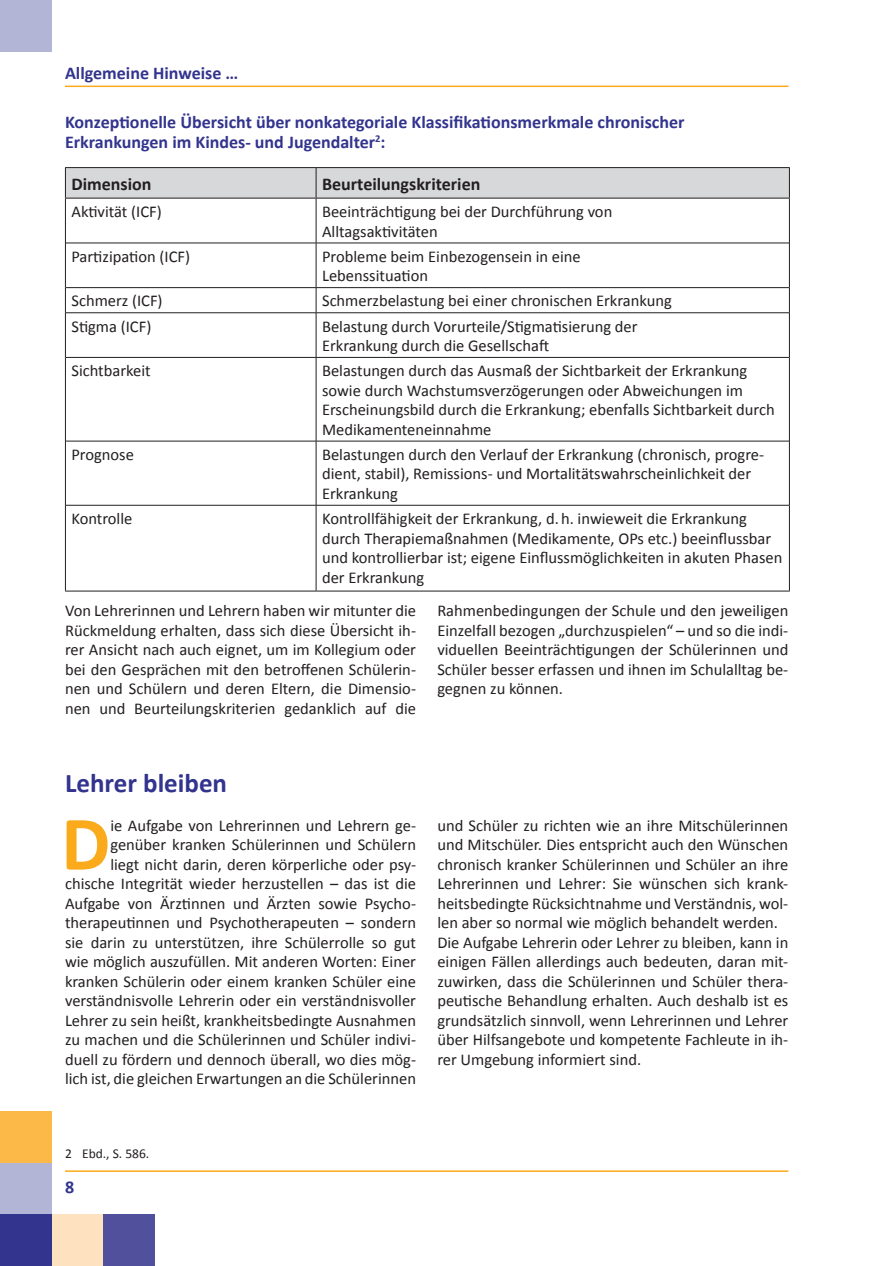
<style>
.page{position:relative;width:896px;height:1266px;background:#fff}
.page>*{position:absolute;margin:0;border:0;box-sizing:border-box;transform-origin:0 0}
.t1{font:700 78px "Calibri";color:#faaa1a}
.t2{font:700 27px "Calibri";color:#32348e}
.t3{font:700 18px/19.5px "Calibri";color:#32348e}
.t4{font:700 18px "Calibri";color:#231f20}
.t5{font:16.5px/19.5px "Calibri";color:#231f20}
.t6{font:13.5px "Calibri";color:#231f20}
</style>
<div class="page">
<hr style="left:65px;top:86px;width:723px;height:1px;background:#faaa1a">
<hr style="left:65px;top:1170px;width:723px;height:1px;background:#faaa1a">
<div style="left:0;top:1213px;width:52px;height:52px;background:#32348e"></div>
<div style="left:0;top:1162px;width:52px;height:51px;background:#b3b5d6"></div>
<div style="left:0;top:1111px;width:52px;height:51px;background:#fcb947"></div>
<div style="left:52px;top:1213px;width:51px;height:52px;background:#fee2bf"></div>
<div style="left:0;top:0;width:52px;height:52px;background:#b3b5d6"></div>
<div style="left:103px;top:1213px;width:51px;height:52px;background:#51509d"></div>
<div style="left:66px;top:168px;width:723px;height:30px;background:#d7d8da"></div>
<hr style="left:66px;top:243px;width:250px;height:1px;background:#231f20">
<hr style="left:316px;top:243px;width:473px;height:1px;background:#231f20">
<hr style="left:66px;top:287px;width:250px;height:1px;background:#231f20">
<hr style="left:316px;top:287px;width:473px;height:1px;background:#231f20">
<hr style="left:66px;top:312px;width:250px;height:1px;background:#231f20">
<hr style="left:316px;top:312px;width:473px;height:1px;background:#231f20">
<hr style="left:66px;top:357px;width:250px;height:1px;background:#231f20">
<hr style="left:316px;top:357px;width:473px;height:1px;background:#231f20">
<hr style="left:66px;top:441px;width:250px;height:1px;background:#231f20">
<hr style="left:316px;top:441px;width:473px;height:1px;background:#231f20">
<hr style="left:65px;top:167px;width:251px;height:1px;background:#231f20">
<hr style="left:65px;top:168px;width:1px;height:30px;background:#231f20">
<hr style="left:316px;top:167px;width:473px;height:1px;background:#231f20">
<hr style="left:789px;top:168px;width:1px;height:30px;background:#231f20">
<hr style="left:65px;top:198px;width:251px;height:1px;background:#231f20">
<hr style="left:316px;top:198px;width:473px;height:1px;background:#231f20">
<hr style="left:316px;top:168px;width:1px;height:30px;background:#231f20">
<hr style="left:65px;top:198px;width:1px;height:45px;background:#231f20">
<hr style="left:789px;top:198px;width:1px;height:45px;background:#231f20">
<hr style="left:65px;top:243px;width:1px;height:44px;background:#231f20">
<hr style="left:789px;top:243px;width:1px;height:44px;background:#231f20">
<svg style="left:65px;top:287px;width:1px;height:26px"></svg>
<svg style="left:789px;top:287px;width:1px;height:26px"></svg>
<hr style="left:65px;top:313px;width:1px;height:44px;background:#231f20">
<hr style="left:789px;top:313px;width:1px;height:44px;background:#231f20">
<hr style="left:65px;top:357px;width:1px;height:84px;background:#231f20">
<hr style="left:789px;top:357px;width:1px;height:84px;background:#231f20">
<hr style="left:65px;top:441px;width:1px;height:64px;background:#231f20">
<hr style="left:789px;top:441px;width:1px;height:64px;background:#231f20">
<hr style="left:65px;top:505px;width:1px;height:85px;background:#231f20">
<hr style="left:789px;top:505px;width:1px;height:85px;background:#231f20">
<hr style="left:65px;top:590px;width:251px;height:1px;background:#231f20">
<hr style="left:316px;top:590px;width:473px;height:1px;background:#231f20">
<hr style="left:316px;top:198px;width:1px;height:45px;background:#231f20">
<hr style="left:316px;top:243px;width:1px;height:44px;background:#231f20">
<svg style="left:316px;top:288px;width:1px;height:24px"></svg>
<hr style="left:316px;top:313px;width:1px;height:44px;background:#231f20">
<hr style="left:316px;top:357px;width:1px;height:84px;background:#231f20">
<hr style="left:316px;top:441px;width:1px;height:64px;background:#231f20">
<hr style="left:66px;top:505px;width:250px;height:1px;background:#231f20">
<hr style="left:316px;top:505px;width:473px;height:1px;background:#231f20">
<hr style="left:316px;top:505px;width:1px;height:85px;background:#231f20">
<p class="t3" style="left:65px;top:62px;width:175px">Allgemeine Hinweise …</p>
<p class="t3" style="left:65px;top:112px;width:621px">Konzeptionelle Übersicht über nonkategoriale Klassifikationsmerkmale chronischer<br>Erkrankungen im Kindes- und Jugendalter<sup>2</sup>:</p>
<p class="t4" style="left:71px;top:172px;width:82px">Dimension</p>
<p class="t4" style="left:322px;top:172px;width:160px">Beurteilungskriterien</p>
<p class="t5" style="left:71px;top:201px;width:92px">Aktivität (ICF)</p>
<p class="t5" style="left:322px;top:201px;width:292px">Beeinträchtigung bei der Durchführung von<br>Alltagsaktivitäten</p>
<p class="t5" style="left:71px;top:246px;width:120px">Partizipation (ICF)</p>
<p class="t5" style="left:322px;top:246px;width:260px">Probleme beim Einbezogensein in eine<br>Lebenssituation</p>
<p class="t5" style="left:71px;top:290px;width:93px">Schmerz (ICF)</p>
<p class="t5" style="left:322px;top:290px;width:351px">Schmerzbelastung bei einer chronischen Erkrankung</p>
<p class="t5" style="left:71px;top:315px;width:81px">Stigma (ICF)</p>
<p class="t5" style="left:322px;top:315px;width:317px">Belastung durch Vorurteile/Stigmatisierung der<br>Erkrankung durch die Gesellschaft</p>
<p class="t5" style="left:71px;top:360px;width:81px">Sichtbarkeit</p>
<p class="t5" style="left:322px;top:360px;width:454px">Belastungen durch das Ausmaß der Sichtbarkeit der Erkrankung sowie durch Wachstumsverzögerungen oder Abweichungen im Erscheinungsbild durch die Erkrankung; ebenfalls Sichtbarkeit durch Medikamenteneinnahme</p>
<p class="t5" style="left:71px;top:444px;width:64px">Prognose</p>
<p class="t5" style="left:322px;top:444px;width:443px">Belastungen durch den Verlauf der Erkrankung (chronisch, progre&shy;dient, stabil), Remissions- und Mortalitätswahrscheinlichkeit der<br>Erkrankung</p>
<p class="t5" style="left:71px;top:508px;width:62px">Kontrolle</p>
<p class="t5" style="left:322px;top:508px;width:462px">Kontrollfähigkeit der Erkrankung, d.h. inwieweit die Erkrankung durch Therapiemaßnahmen (Medikamente, OPs etc.) beeinflussbar und kontrollierbar ist; eigene Einflussmöglichkeiten in akuten Phasen der Erkrankung</p>
<p class="t5" style="left:65px;top:600px;width:352px;text-align:justify">Von Lehrerinnen und Lehrern haben wir mitunter die Rückmeldung erhalten, dass sich diese Übersicht ih&shy;rer Ansicht nach auch eignet, um im Kollegium oder bei den Gesprächen mit den betroffenen Schülerin&shy;nen und Schülern und deren Eltern, die Dimensio&shy;nen und Beurteilungskriterien gedanklich auf die</p>
<p class="t5" style="left:437px;top:600px;width:352px;text-align:justify">Rahmenbedingungen der Schule und den jeweiligen Einzelfall bezogen „durchzuspielen“ – und so die indi&shy;viduellen Beeinträchtigungen der Schülerinnen und Schüler besser erfassen und ihnen im Schulalltag be&shy;gegnen zu können.</p>
<h2 class="t2" style="left:65px;top:765px;width:164px">Lehrer bleiben</h2>
<h1 class="t1" style="left:61px;top:795px;width:51px">D</h1>
<p class="t5" style="left:65px;top:814px;width:352px;text-align:right">ie Aufgabe von Lehrerinnen und Lehrern ge&shy;genüber kranken Schülerinnen und Schülern<br>liegt nicht darin, deren körperliche oder psy&shy;chische Integrität wieder herzustellen – das ist die Aufgabe von Ärztinnen und Ärzten sowie Psycho&shy;therapeutinnen und Psychotherapeuten – sondern sie darin zu unterstützen, ihre Schülerrolle so gut wie möglich auszufüllen. Mit anderen Worten: Einer kranken Schülerin oder einem kranken Schüler eine verständnisvolle Lehrerin oder ein verständnisvoller Lehrer zu sein heißt, krankheitsbedingte Ausnahmen zu machen und die Schülerinnen und Schüler indivi&shy;duell zu fördern und dennoch überall, wo dies mög&shy;lich ist, die gleichen Erwartungen an die Schülerinnen</p>
<p class="t5" style="left:437px;top:814px;width:352px">und Schüler zu richten wie an ihre Mitschülerinnen und Mitschüler. Dies entspricht auch den Wünschen chronisch kranker Schülerinnen und Schüler an ihre Lehrerinnen und Lehrer: Sie wünschen sich krank&shy;heitsbedingte Rücksichtnahme und Verständnis, wol&shy;len aber so normal wie möglich behandelt werden.<br>Die Aufgabe Lehrerin oder Lehrer zu bleiben, kann in einigen Fällen allerdings auch bedeuten, daran mit&shy;zuwirken, dass die Schülerinnen und Schüler thera&shy;peutische Behandlung erhalten. Auch deshalb ist es grundsätzlich sinnvoll, wenn Lehrerinnen und Lehrer über Hilfsangebote und kompetente Fachleute in ih&shy;rer Umgebung informiert sind.</p>
<p class="t6" style="left:65px;top:1145px;width:86px">2 Ebd., S. 586.</p>
<p class="t3" style="left:65px;top:1176px;width:11px">8</p>
</div>
